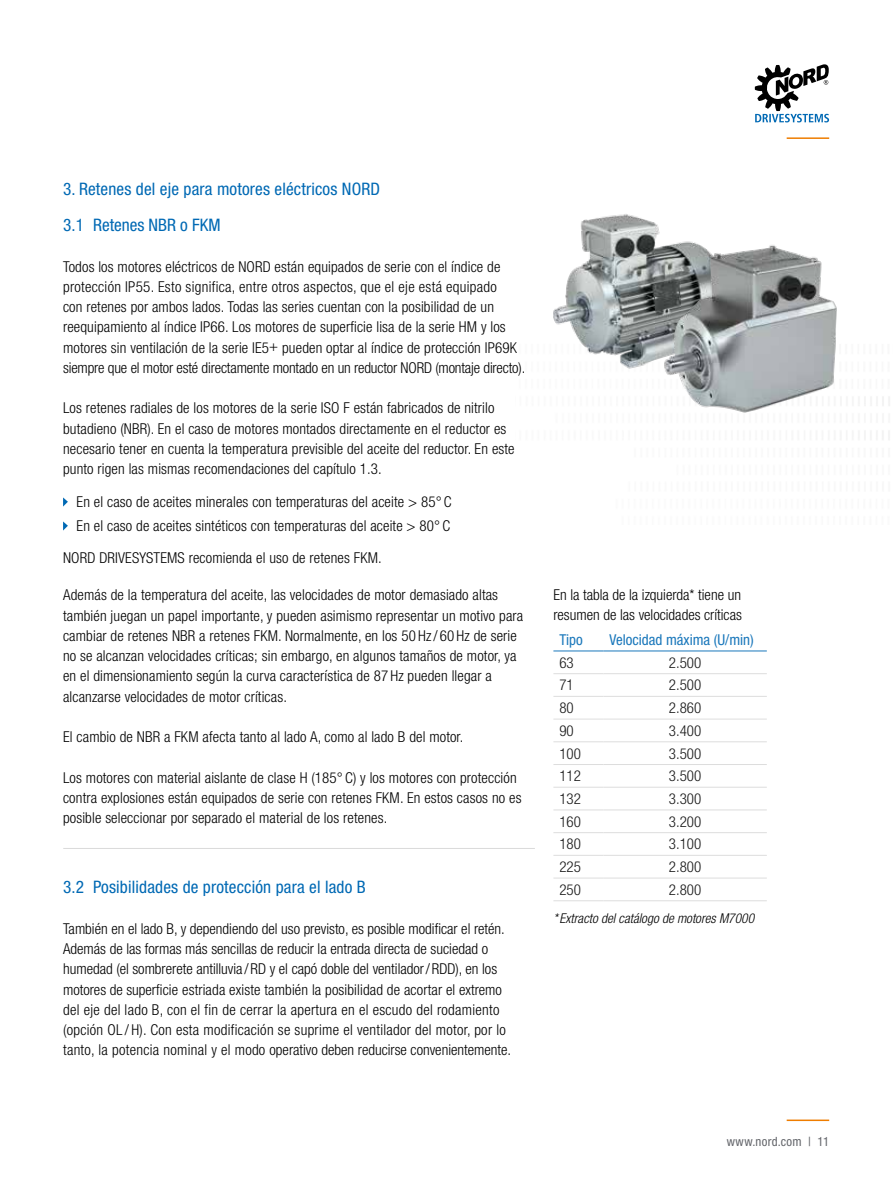
<style>
.page{position:relative;width:893px;height:1188px;background:#fff}
.page>*{position:absolute;margin:0;border:0;box-sizing:border-box;transform-origin:0 0}
.t1{font:condensed 17.25px/35.8px "Helvetica Neue LT Std";letter-spacing:.01em;color:#0069b4}
.t2{font:300 condensed 15px/20.2px "Helvetica Neue LT Std";letter-spacing:.01em;color:#000}
.t3{font:condensed 15px "Helvetica Neue LT Std";color:#0069b4}
.t4{font:italic 300 condensed 13.5px "Helvetica Neue LT Std";color:#000}
.t5{font:condensed 12.75px "Helvetica Neue LT Std";letter-spacing:.02em;color:#63656a}
</style>
<div class="page">
<hr style="left:787px;top:1120px;width:42px;height:1px;background:#ef7d00">
<hr style="left:787px;top:137px;width:42px;height:2px;background:#ef7d00">
<svg style="left:755px;top:64px;width:74px;height:58px"></svg>
<svg style="left:63px;top:497px;width:5px;height:10px"></svg>
<svg style="left:63px;top:521px;width:5px;height:10px"></svg>
<img style="left:553px;top:214px;width:107px;height:155px">
<img style="left:651px;top:235px;width:186px;height:178px">
<svg style="left:553px;top:650px;width:214px;height:1px"></svg>
<svg style="left:553px;top:718px;width:214px;height:160px"></svg>
<hr style="left:553px;top:673px;width:50px;height:1px;background:#dadada">
<hr style="left:603px;top:673px;width:164px;height:1px;background:#dadada">
<hr style="left:553px;top:696px;width:50px;height:1px;background:#dadada">
<hr style="left:603px;top:696px;width:164px;height:1px;background:#dadada">
<hr style="left:553px;top:719px;width:50px;height:1px;background:#dadada">
<hr style="left:603px;top:719px;width:164px;height:1px;background:#dadada">
<hr style="left:553px;top:741px;width:50px;height:1px;background:#dadada">
<hr style="left:603px;top:741px;width:164px;height:1px;background:#dadada">
<hr style="left:553px;top:764px;width:50px;height:1px;background:#dadada">
<hr style="left:603px;top:764px;width:164px;height:1px;background:#dadada">
<hr style="left:553px;top:787px;width:50px;height:1px;background:#dadada">
<hr style="left:603px;top:787px;width:164px;height:1px;background:#dadada">
<hr style="left:553px;top:810px;width:50px;height:1px;background:#dadada">
<hr style="left:603px;top:810px;width:164px;height:1px;background:#dadada">
<hr style="left:553px;top:832px;width:50px;height:1px;background:#dadada">
<hr style="left:603px;top:832px;width:164px;height:1px;background:#dadada">
<hr style="left:553px;top:855px;width:50px;height:1px;background:#dadada">
<hr style="left:603px;top:855px;width:164px;height:1px;background:#dadada">
<hr style="left:553px;top:878px;width:50px;height:1px;background:#dadada">
<hr style="left:603px;top:878px;width:164px;height:1px;background:#dadada">
<hr style="left:553px;top:900px;width:50px;height:1px;background:#dadada">
<hr style="left:603px;top:900px;width:164px;height:1px;background:#dadada">
<hr style="left:553px;top:651px;width:50px;height:1px;background:#0069b4">
<hr style="left:603px;top:651px;width:164px;height:1px;background:#0069b4">
<hr style="left:63px;top:848px;width:472px;height:1px;background:#dadada">
<p class="t1" style="left:63px;top:171px;width:319px">3. Retenes del eje para motores eléctricos NORD<br>3.1 Retenes NBR o FKM</p>
<p class="t2" style="left:63px;top:256px;width:464px">Todos los motores eléctricos de NORD están equipados de serie con el índice de protección IP55. Esto significa, entre otros aspectos, que el eje está equipado<br>con retenes por ambos lados. Todas las series cuentan con la posibilidad de un reequipamiento al índice IP66. Los motores de superficie lisa de la serie HM y los motores sin ventilación de la serie IE5+ pueden optar al índice de protección IP69K siempre que el motor esté directamente montado en un reductor NORD (montaje directo).</p>
<p class="t2" style="left:63px;top:398px;width:453px">Los retenes radiales de los motores de la serie ISO F están fabricados de nitrilo butadieno (NBR). En el caso de motores montados directamente en el reductor es necesario tener en cuenta la temperatura previsible del aceite del reductor. En este punto rigen las mismas recomendaciones del capítulo 1.3.</p>
<p class="t2" style="left:77px;top:489px;width:377px;line-height:24px">En el caso de aceites minerales con temperaturas del aceite &gt; 85° C<br>En el caso de aceites sintéticos con temperaturas del aceite &gt; 80° C</p>
<p class="t2" style="left:63px;top:548px;width:320px">NORD DRIVESYSTEMS recomienda el uso de retenes FKM.</p>
<p class="t2" style="left:63px;top:585px;width:462px">Además de la temperatura del aceite, las velocidades de motor demasiado altas también juegan un papel importante, y pueden asimismo representar un motivo para cambiar de retenes NBR a retenes FKM. Normalmente, en los 50 Hz/ 60 Hz de serie no se alcanzan velocidades críticas; sin embargo, en algunos tamaños de motor, ya en el dimensionamiento según la curva característica de 87 Hz pueden llegar a alcanzarse velocidades de motor críticas.</p>
<p class="t2" style="left:63px;top:727px;width:402px">El cambio de NBR a FKM afecta tanto al lado A, como al lado B del motor.</p>
<p class="t2" style="left:63px;top:767px;width:460px">Los motores con material aislante de clase H (185° C) y los motores con protección contra explosiones están equipados de serie con retenes FKM. En estos casos no es posible seleccionar por separado el material de los retenes.</p>
<p class="t1" style="left:63px;top:869px;width:304px">3.2 Posibilidades de protección para el lado B</p>
<p class="t2" style="left:63px;top:918px;width:450px">También en el lado B, y dependiendo del uso previsto, es posible modificar el retén.<br>Además de las formas más sencillas de reducir la entrada directa de suciedad o humedad (el sombrerete antilluvia /RD y el capó doble del ventilador/RDD), en los motores de superficie estriada existe también la posibilidad de acortar el extremo del eje del lado B, con el fin de cerrar la apertura en el escudo del rodamiento (opción OL / H). Con esta modificación se suprime el ventilador del motor, por lo tanto, la potencia nominal y el modo operativo deben reducirse convenientemente.</p>
<p class="t2" style="left:553px;top:584px;width:190px">En la tabla de la izquierda* tiene un resumen de las velocidades críticas</p>
<p class="t3" style="left:559px;top:631px;width:25px">Tipo</p>
<p class="t3" style="left:609px;top:631px;width:146px">Velocidad máxima (U/min)</p>
<p class="t2" style="left:559px;top:652px;width:16px">63</p>
<p class="t2" style="left:669px;top:652px;width:34px">2.500</p>
<p class="t2" style="left:559px;top:675px;width:16px">71</p>
<p class="t2" style="left:669px;top:675px;width:34px">2.500</p>
<p class="t2" style="left:559px;top:698px;width:16px">80</p>
<p class="t2" style="left:669px;top:698px;width:34px">2.860</p>
<p class="t2" style="left:559px;top:720px;width:16px">90</p>
<p class="t2" style="left:669px;top:720px;width:34px">3.400</p>
<p class="t2" style="left:559px;top:743px;width:23px">100</p>
<p class="t2" style="left:669px;top:743px;width:34px">3.500</p>
<p class="t2" style="left:559px;top:766px;width:23px">112</p>
<p class="t2" style="left:669px;top:766px;width:34px">3.500</p>
<p class="t2" style="left:559px;top:788px;width:23px">132</p>
<p class="t2" style="left:669px;top:788px;width:34px">3.300</p>
<p class="t2" style="left:559px;top:811px;width:23px">160</p>
<p class="t2" style="left:669px;top:811px;width:34px">3.200</p>
<p class="t2" style="left:559px;top:834px;width:23px">180</p>
<p class="t2" style="left:669px;top:834px;width:34px">3.100</p>
<p class="t2" style="left:559px;top:857px;width:23px">225</p>
<p class="t2" style="left:669px;top:857px;width:34px">2.800</p>
<p class="t2" style="left:559px;top:879px;width:23px">250</p>
<p class="t2" style="left:669px;top:879px;width:34px">2.800</p>
<p class="t4" style="left:553px;top:911px;width:202px">* Extracto del catálogo de motores M7000</p>
<p class="t5" style="left:727px;top:1134px;width:104px">www.nord.com | 11</p>
</div>
